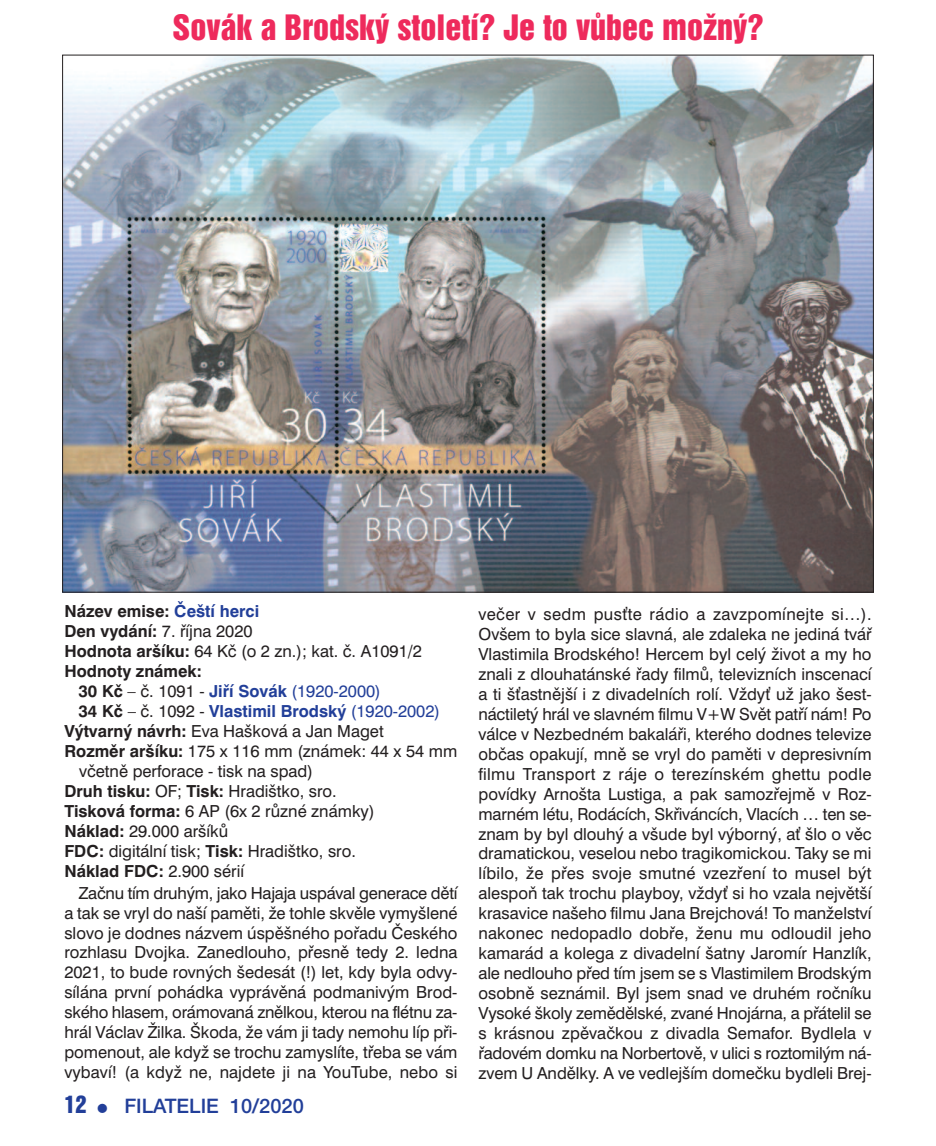
<style>
.page{position:relative;width:936px;height:1146px;background:#fff}
.page>*{position:absolute;margin:0;border:0;box-sizing:border-box;transform-origin:0 0}
.t1{font:32px "Switzerland Inserat";color:#ee2a5c}
.t2{font:20px "Helvetica E A";color:#223f99}
.t3{font:16.6px/20px "Swiss 721 BTCE";color:#231f20;text-align:justify}
.t4{font:700 16.6px "Swiss 721 BTCE";color:#231f20}
.t5{font:700 16.6px "Swiss 721 BTCE";color:#223f99}
.t6{font:16.6px "Swiss 721 BTCE";color:#223f99}
.s1{color:#223f99}
.s2{font-weight:700}
.s3{font-weight:700;color:#231f20}
.s4{color:#231f20}
.s5{font-weight:400;color:#231f20}
.s6{font-weight:400}
.s7{font-family:"Helvetica Inserat E";font-size:22px}
.s8{font-size:16px}
</style>
<div class="page">
<img style="left:64px;top:57px;width:807px;height:533px">
<h1 class="t1" style="left:172px;top:11px;width:592px">Sovák a Brodský století? Je to vůbec možný?</h1>
<p class="t4" style="left:64px;top:604px;width:196px">Název emise: <span class="s1">Čeští herci</span></p>
<p class="t3" style="left:64px;top:622px;width:190px"><span class="s2">Den vydání:</span> 7. října 2020</p>
<p class="t3" style="left:64px;top:642px;width:359px"><span class="s2">Hodnota aršíku:</span> 64 Kč (o 2 zn.); kat. č. A1091/2</p>
<p class="t4" style="left:64px;top:664px;width:139px">Hodnoty známek:</p>
<p class="t6" style="left:79px;top:684px;width:304px"><span class="s3">30 Kč</span> <span class="s4">– č. 1091 -</span> <span class="s2">Jiří Sovák</span> (1920-2000)</p>
<p class="t5" style="left:79px;top:704px;width:363px"><span class="s4">34 Kč</span> <span class="s5">– č. 1092 -</span> Vlastimil Brodský <span class="s6">(1920-2002)</span></p>
<p class="t3" style="left:64px;top:722px;width:321px"><span class="s2">Výtvarný návrh:</span> Eva Hašková a Jan Maget</p>
<p class="t3" style="left:64px;top:742px;width:394px"><span class="s2">Rozměr aršíku:</span> 175 x 116 mm (známek: 44 x 54 mm</p>
<p class="t3" style="left:79px;top:762px;width:235px">včetně perforace - tisk na spad)</p>
<p class="t3" style="left:64px;top:782px;width:274px"><span class="s2">Druh tisku:</span> OF; <span class="s2">Tisk:</span> Hradištko, sro.</p>
<p class="t3" style="left:64px;top:802px;width:312px"><span class="s2">Tisková forma:</span> 6 AP (6x 2 různé známky)</p>
<p class="t3" style="left:64px;top:822px;width:165px"><span class="s2">Náklad:</span> 29.000 aršíků</p>
<p class="t3" style="left:64px;top:842px;width:293px"><span class="s2">FDC:</span> digitální tisk; <span class="s2">Tisk:</span> Hradištko, sro.</p>
<p class="t4" style="left:64px;top:864px;width:181px">Náklad FDC: <span class="s6">2.900 sérií</span></p>
<p class="t3" style="left:64px;top:884px;width:394px;text-indent:14px">Začnu tím druhým, jako Hajaja uspával generace dětí a tak se vryl do naší paměti, že tohle skvěle vymyšlené slovo je dodnes názvem úspěšného pořadu Českého rozhlasu Dvojka. Zanedlouho, přesně tedy 2. ledna 2021, to bude rovných šedesát (!) let, kdy byla odvy&shy;sílána první pohádka vyprávěná podmanivým Brod&shy;ského hlasem, orámovaná znělkou, kterou na flétnu za&shy;hrál Václav Žilka. Škoda, že vám ji tady nemohu líp při&shy;pomenout, ale když se trochu zamyslíte, třeba se vám vybaví! (a když ne, najdete ji na YouTube, nebo si</p>
<p class="t2" style="left:64px;top:1093px;width:241px"><span class="s7">12</span> <span class="s8">π</span> FILATELIE 10/2020</p>
<p class="t3" style="left:478px;top:606px;width:394px">večer v sedm pusťte rádio a zavzpomínejte si…).<br>Ovšem to byla sice slavná, ale zdaleka ne jediná tvář Vlastimila Brodského! Hercem byl celý život a my ho znali z dlouhatánské řady filmů, televizních inscenací a ti šťastnější i z divadelních rolí. Vždyť už jako šest&shy;náctiletý hrál ve slavném filmu V+W Svět patří nám! Po válce v Nezbedném bakaláři, kterého dodnes televize občas opakují, mně se vryl do paměti v depresivním filmu Transport z ráje o terezínském ghettu podle povídky Arnošta Lustiga, a pak samozřejmě v Roz&shy;marném létu, Rodácích, Skřiváncích, Vlacích … ten se&shy;znam by byl dlouhý a všude byl výborný, ať šlo o věc dramatickou, veselou nebo tragikomickou. Taky se mi líbilo, že přes svoje smutné vzezření to musel být alespoň tak trochu playboy, vždyť si ho vzala největší krasavice našeho filmu Jana Brejchová! To manželství nakonec nedopadlo dobře, ženu mu odloudil jeho kamarád a kolega z divadelní šatny Jaromír Hanzlík, ale nedlouho před tím jsem se s Vlastimilem Brodským osobně seznámil. Byl jsem snad ve druhém ročníku Vysoké školy zemědělské, zvané Hnojárna, a přátelil se s krásnou zpěvačkou z divadla Semafor. Bydlela v řadovém domku na Norbertově, v ulici s roztomilým ná&shy;zvem U Andělky. A ve vedlejším domečku bydleli Brej-</p>
</div>
